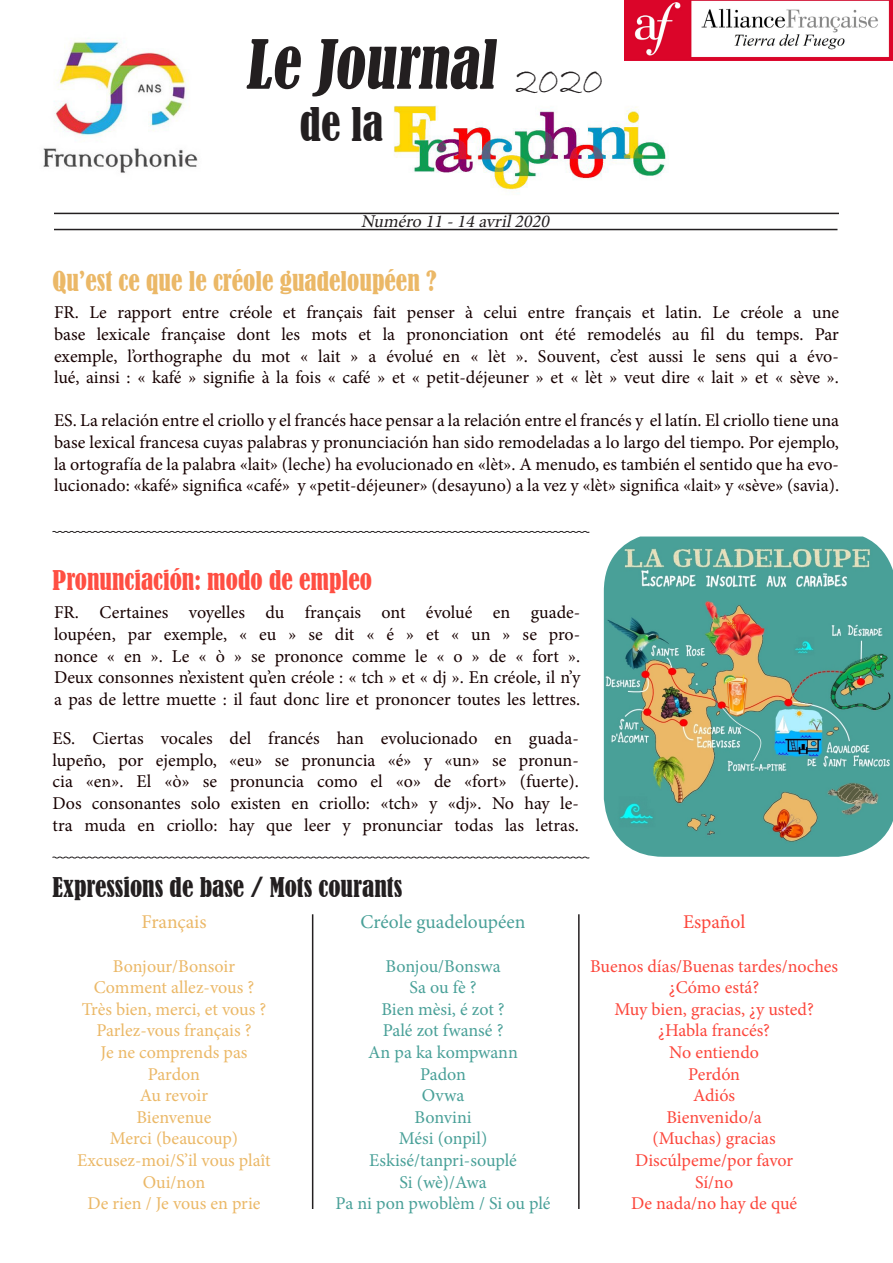
<style>
.page{position:relative;width:893px;height:1263px;background:#fff}
.page>*{position:absolute;margin:0;border:0;box-sizing:border-box;transform-origin:0 0}
.t1{font:condensed 63px "Bernard";color:#231f20}
.t2{font:condensed 43.5px "Bernard";color:#231f20}
.t3{font:40.5px "Bradley Hand ITC";color:#231f20}
.t4{font:condensed 25.5px "Bernard";color:#ebb867}
.t5{font:condensed 25.5px "Bernard";color:#231f20}
.t6{font:condensed 25.5px "Bernard";color:#ff4e42}
.t7{font:19.5px "Minion Pro";color:#49a098}
.t8{font:19.5px "Minion Pro";letter-spacing:-.005em;color:#ebb867}
.t9{font:19.5px "Minion Pro";letter-spacing:-.005em;color:#fc463b}
.t10{font:18px/21.6px "Minion Pro";color:#170000;text-align:justify}
.t11{font:18px "Minion Pro";letter-spacing:-.005em;color:#ebb867}
.t12{font:18px "Minion Pro";color:#fc463b}
.t13{font:18px "Minion Pro";color:#49a098}
.t14{font:italic 18px "Minion Pro";color:#231f20}
</style>
<div class="page">
<img style="left:365px;top:47px;width:342px;height:184px">
<img style="left:625px;top:0;width:268px;height:61px">
<hr style="left:54px;top:213px;width:785px;height:1px;background:#231f20">
<hr style="left:54px;top:229px;width:783px;height:1px;background:#231f20">
<img style="left:604px;top:536px;width:289px;height:321px">
<img style="left:43px;top:38px;width:155px;height:135px">
<svg style="left:52px;top:531px;width:538px;height:2px"></svg>
<svg style="left:52px;top:856px;width:538px;height:3px"></svg>
<hr style="left:312px;top:914px;width:1px;height:295px;background:#231f20">
<hr style="left:578px;top:914px;width:2px;height:295px;background:#231f20">
<p class="t1" style="left:246px;top:28px;width:258px">Le Journal</p>
<p class="t2" style="left:300px;top:99px;width:85px">de la</p>
<p class="t3" style="left:515px;top:55px;width:90px">2020</p>
<p class="t14" style="left:361px;top:209px;width:195px">Numéro 11-14avril2020</p>
<p class="t4" style="left:53px;top:267px;width:386px">Qu’est ce que le créole guadeloupéen ?</p>
<p class="t10" style="left:54px;top:302px;width:787px">FR. Le rapport entre créole et français fait penser à celui entre français et latin. Le créole a une base lexicale française dont les mots et la prononciation ont été remodelés au fil du temps. Par exemple, l’orthographe du mot « lait » a évolué en « lèt ». Souvent, c’est aussi le sens qui a évo&shy;lué, ainsi : « kafé » signifie à la fois « café » et « petit-déjeuner » et « lèt » veut dire « lait » et « sève ».</p>
<p class="t10" style="left:54px;top:410px;width:787px">ES. La relación entre el criollo y el francés hace pensar a la relación entre el francés y el latín. El criollo tiene una base lexical francesa cuyas palabras y pronunciación han sido remodeladas a lo largo del tiempo. Por ejemplo, la ortografía de la palabra «lait» (leche) ha evolucionado en «lèt». A menudo, es también el sentido que ha evo&shy;lucionado: «kafé» significa «café» y «petit-déjeuner» (desayuno) a la vez y «lèt» significa «lait» y «sève» (savia).</p>
<p class="t6" style="left:53px;top:566px;width:321px">Pronunciación: modo de empleo</p>
<p class="t10" style="left:54px;top:602px;width:528px">FR. Certaines voyelles du français ont évolué en guade&shy;loupéen, par exemple, « eu » se dit « é » et « un » se pro&shy;nonce « en ». Le « ò » se prononce comme le « o » de « fort ».</p>
<p class="t10" style="left:54px;top:667px;width:528px">Deux consonnes n’existent qu’en créole : « tch » et « dj ». En créole, il n’y a pas de lettre muette : il faut donc lire et prononcer toutes les lettres.</p>
<p class="t10" style="left:53px;top:728px;width:528px">ES. Ciertas vocales del francés han evolucionado en guada&shy;lupeño, por ejemplo, «eu» se pronuncia «é» y «un» se pronun&shy;cia «en». El «ò» se pronuncia como el «o» de «fort» (fuerte).</p>
<p class="t10" style="left:53px;top:792px;width:528px">Dos consonantes solo existen en criollo: «tch» y «dj». No hay le&shy;tra muda en criollo: hay que leer y pronunciar todas las letras.</p>
<p class="t5" style="left:53px;top:872px;width:351px">Expressions de base / Mots courants</p>
<p class="t8" style="left:141px;top:909px;width:67px">Français</p>
<p class="t11" style="left:113px;top:954px;width:124px">Bonjour/Bonsoir</p>
<p class="t11" style="left:94px;top:975px;width:162px">Comment allez-vous ?</p>
<p class="t11" style="left:82px;top:997px;width:186px">Très bien, merci, et vous ?</p>
<p class="t11" style="left:96px;top:1019px;width:157px">Parlez-vous français ?</p>
<p class="t11" style="left:100px;top:1040px;width:148px">Je ne comprends pas</p>
<p class="t11" style="left:148px;top:1062px;width:54px">Pardon</p>
<p class="t11" style="left:140px;top:1083px;width:70px">Au revoir</p>
<p class="t11" style="left:137px;top:1105px;width:76px">Bienvenue</p>
<p class="t11" style="left:110px;top:1127px;width:130px">Merci (beaucoup)</p>
<p class="t11" style="left:77px;top:1148px;width:195px">Excusez-moi/S’il vous plaît</p>
<p class="t11" style="left:143px;top:1170px;width:64px">Oui/non</p>
<p class="t11" style="left:87px;top:1191px;width:175px">De rien / Je vous en prie</p>
<p class="t7" style="left:361px;top:909px;width:166px">Créole guadeloupéen</p>
<p class="t13" style="left:386px;top:954px;width:117px">Bonjou/Bonswa</p>
<p class="t13" style="left:410px;top:975px;width:69px">Sa ou fè ?</p>
<p class="t13" style="left:381px;top:997px;width:125px">Bien mèsi, é zot ?</p>
<p class="t13" style="left:383px;top:1019px;width:122px">Palé zot fwansé ?</p>
<p class="t13" style="left:368px;top:1040px;width:151px">An pa ka kompwann</p>
<p class="t13" style="left:420px;top:1062px;width:47px">Padon</p>
<p class="t13" style="left:422px;top:1083px;width:44px">Ovwa</p>
<p class="t13" style="left:414px;top:1105px;width:59px">Bonvini</p>
<p class="t13" style="left:399px;top:1127px;width:90px">Mési (onpil)</p>
<p class="t13" style="left:369px;top:1148px;width:149px">Eskisé/tanpri-souplé</p>
<p class="t13" style="left:400px;top:1170px;width:89px">Si (wè)/Awa</p>
<p class="t13" style="left:336px;top:1191px;width:216px">Pa ni pon pwoblèm / Si ou plé</p>
<p class="t9" style="left:683px;top:909px;width:64px">Español</p>
<p class="t12" style="left:590px;top:954px;width:250px">Buenos días/Buenas tardes/noches</p>
<p class="t12" style="left:669px;top:975px;width:92px">¿Cómo está?</p>
<p class="t12" style="left:614px;top:997px;width:201px">Muy bien, gracias, ¿y usted?</p>
<p class="t12" style="left:658px;top:1019px;width:113px">¿Habla francés?</p>
<p class="t12" style="left:669px;top:1040px;width:91px">No entiendo</p>
<p class="t12" style="left:688px;top:1062px;width:53px">Perdón</p>
<p class="t12" style="left:693px;top:1083px;width:44px">Adiós</p>
<p class="t12" style="left:666px;top:1105px;width:97px">Bienvenido/a</p>
<p class="t12" style="left:653px;top:1127px;width:125px">(Muchas) gracias</p>
<p class="t12" style="left:635px;top:1148px;width:160px">Discúlpeme/por favor</p>
<p class="t12" style="left:695px;top:1170px;width:40px">Sí/no</p>
<p class="t12" style="left:631px;top:1191px;width:168px">De nada/no hay de qué</p>
</div>
